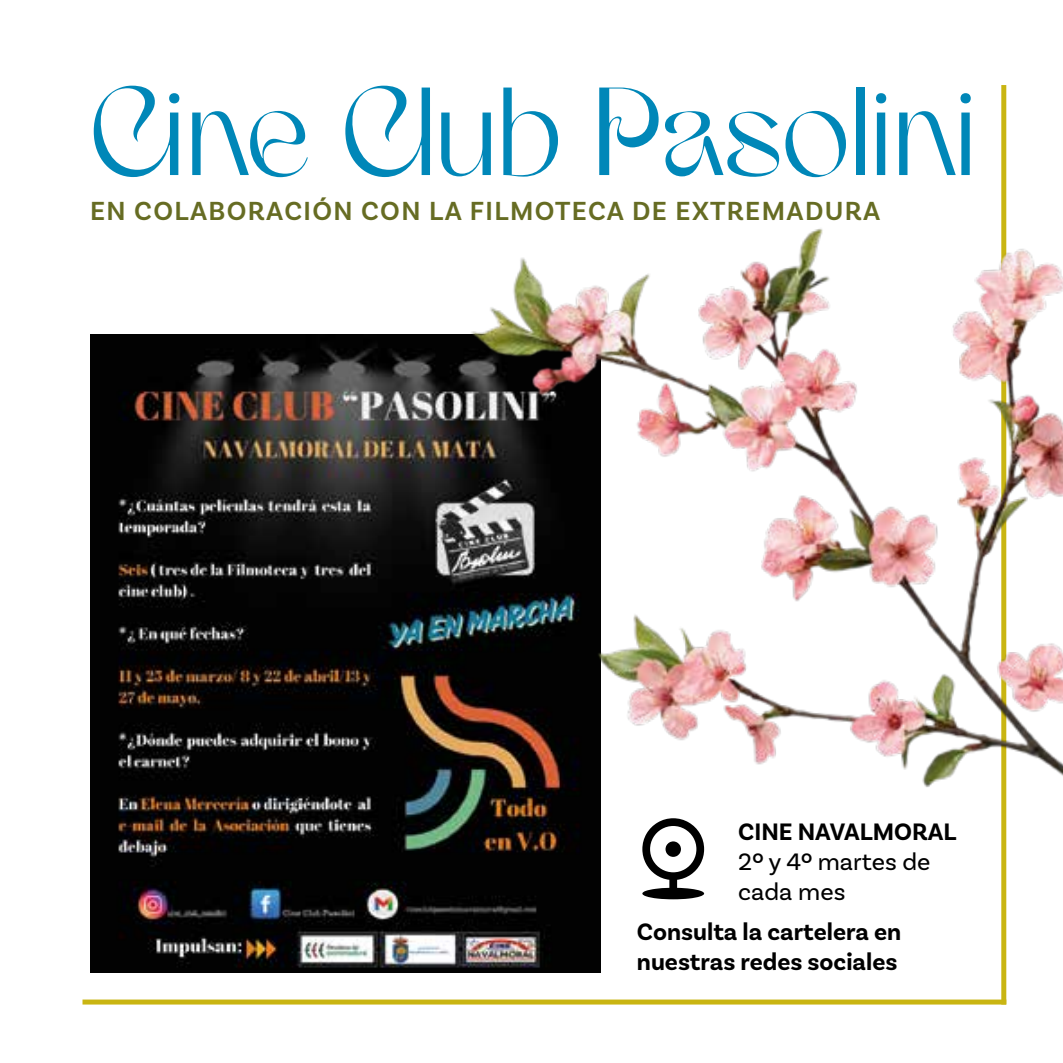
<style>
.page{position:relative;width:1063px;height:1063px;background:#fff}
.page>*{position:absolute;margin:0;border:0;box-sizing:border-box;transform-origin:0 0}
.t1{font:125px "Armany";letter-spacing:-.02em;color:#0087b8}
.t2{font:600 27.5px "Basic Sans";letter-spacing:.05em;color:#666c23}
.t3{font:700 25px/30px "Basic Sans";color:#000}
.t4{font:25px/30px "Basic Sans";color:#000}
</style>
<div class="page">
<div style="left:83px;top:1000px;width:923px;height:5px;background:#c9b512"></div>
<div style="left:1001px;top:85px;width:5px;height:920px;background:#c9b512"></div>
<img style="left:90px;top:335px;width:511px;height:638px">
<img style="left:447px;top:186px;width:616px;height:713px">
<svg style="left:642px;top:817px;width:62px;height:82px"></svg>
<h1 class="t1" style="left:90px;top:68px;width:889px">Cine Club Pasolini</h1>
<p class="t2" style="left:90px;top:194px;width:792px">EN COLABORACIÓN CON LA FILMOTECA DE EXTREMADURA</p>
<p class="t3" style="left:738px;top:817px;width:220px">CINE NAVALMORAL</p>
<p class="t4" style="left:738px;top:846px;width:194px">2º y 4º martes de cada mes</p>
<p class="t3" style="left:637px;top:916px;width:266px">Consulta la cartelera en nuestras redes sociales</p>
</div>
